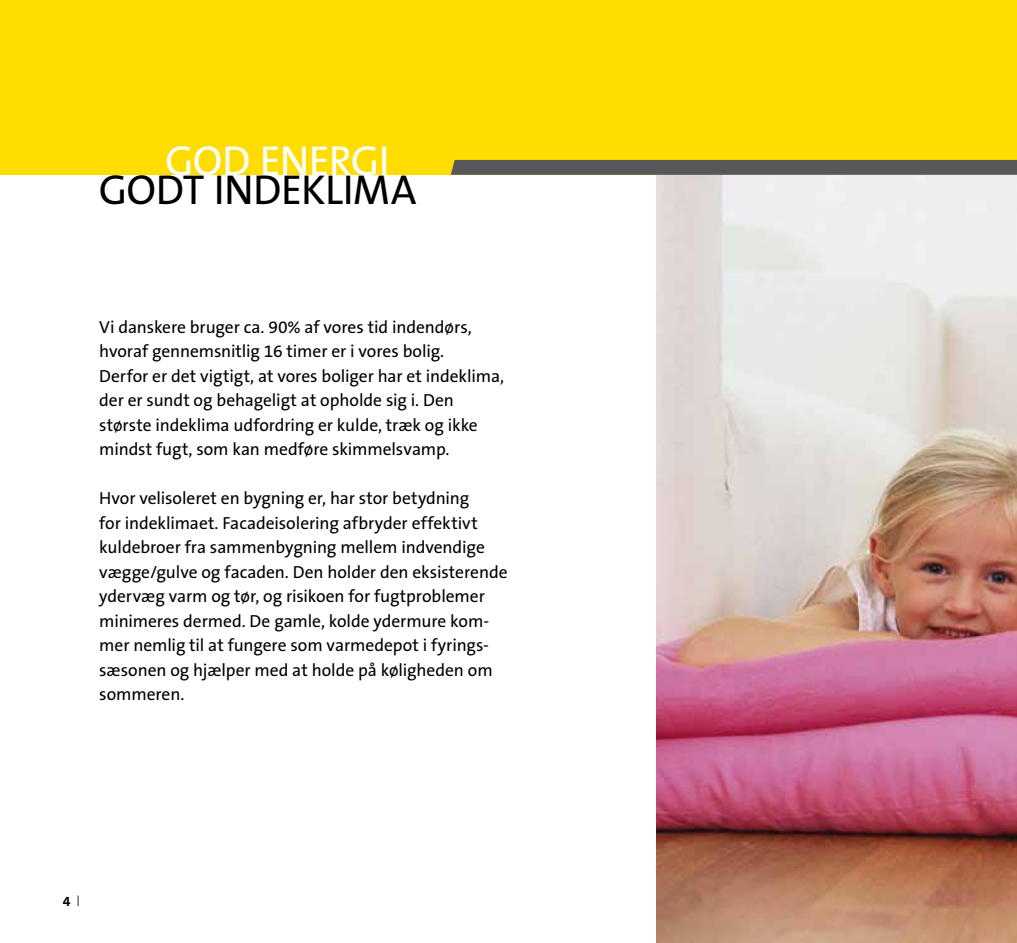
<style>
.page{position:relative;width:1017px;height:943px;background:#fff}
.page>*{position:absolute;margin:0;border:0;box-sizing:border-box;transform-origin:0 0}
.t1{font:42px "The Sans B5 Plain";color:#000}
.t2{font:42px "The Sans B5 Plain";color:#fff}
.t3{font:17.5px/24.5px "The Sans B5 Plain";letter-spacing:-.005em;color:#000}
.t4{font:17.5px/24.5px "The Sans";letter-spacing:-.005em;color:#000}
.t5{font:700 14px "The Sans B7";color:#000}
.s1{font-family:"The Sans B5 Plain"}
.s2{font-family:"The Sans"}
.s3{font-family:"Serifa";font-weight:300;font-size:15.75px}
</style>
<div class="page">
<div style="left:0;top:0;width:1017px;height:175px;background:#fd0"></div>
<img style="left:656px;top:175px;width:361px;height:768px">
<svg style="left:451px;top:160px;width:566px;height:15px"></svg>
<h1 class="t2" style="left:165px;top:139px;width:219px">god energi</h1>
<h1 class="t1" style="left:99px;top:167px;width:315px">godt indeklima</h1>
<p class="t3" style="left:99px;top:315px;width:406px">Vi danskere bruger ca. 90% af vores tid indendørs, hvoraf gennemsnitlig 16 timer er i vores bolig.<br>Derfor er det vigtigt, at vores boliger har et indeklima, der er sundt og behageligt at opholde sig i. Den største indeklima udfordring er kulde, træk og ikke mindst fugt, som kan medføre skimmelsvamp.</p>
<p class="t3" style="left:99px;top:486px;width:372px">Hvor velisoleret en bygning er, har stor betydning</p>
<p class="t4" style="left:99px;top:510px;width:387px"><span class="s1">for indeklimaet.</span> Facadeisolering afbryder effektivt kuldebroer fra sammenbygning mellem indvendige</p>
<p class="t3" style="left:99px;top:560px;width:410px"><span class="s2">vægge/gulve og facaden.</span> Den holder den eksisterende ydervæg varm og tør, og risikoen for fugtproblemer minimeres dermed. De gamle, kolde ydermure kom&shy;mer nemlig til at fungere som varmedepot i fyrings&shy;sæsonen og hjælper med at holde på køligheden om sommeren.</p>
<p class="t5" style="left:63px;top:893px;width:19px">4 <span class="s3">|</span></p>
</div>
